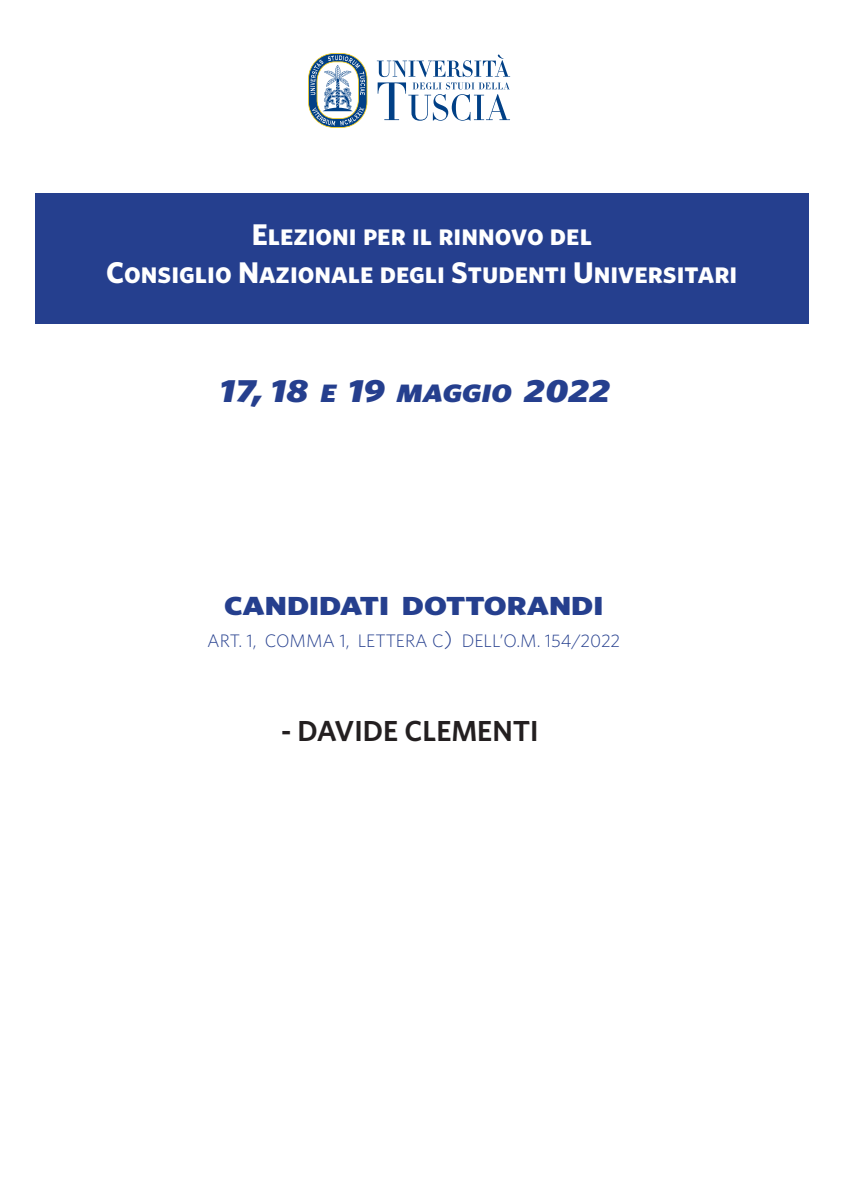
<style>
.page{position:relative;width:842px;height:1191px;background:#fff}
.page>*{position:absolute;margin:0;border:0;box-sizing:border-box;transform-origin:0 0}
.t1{font:italic 900 32.3px "Whitney";color:#253f8e;scale:1.2 1}
.t2{font:29.9px "Whitney Bold SC";color:#fff}
.t3{font:600 29px "Whitney";color:#231f20}
.t4{font:900 26.2px "Whitney";color:#253f8e;scale:1.2 1}
.t5{font:300 18.1px "Whitney";color:#253f8e}
.s1{font-size:25.2px}
.s2{font-size:22.2px}
</style>
<div class="page">
<svg style="left:308px;top:53px;width:203px;height:75px"></svg>
<div style="left:35px;top:193px;width:774px;height:130px;background:#253f8e"></div>
<p class="t2" style="left:252px;top:216px;width:342px">Elezioni per il rinnovo del</p>
<p class="t2" style="left:106px;top:254px;width:632px">Consiglio Nazionale degli Studenti Universitari</p>
<p class="t1" style="left:219px;top:371px;width:327px">17, 18 <span class="s1">E</span> 19 <span class="s1">MAGGIO</span> 2022</p>
<p class="t4" style="left:224px;top:590px;width:318px">CANDIDATI DOTTORANDI</p>
<p class="t5" style="left:207px;top:630px;width:414px">ART. 1, COMMA 1, LETTERA C<span class="s2">)</span> DELL’O.M. 154/2022</p>
<p class="t3" style="left:281px;top:713px;width:259px">- DAVIDE CLEMENTI</p>
</div>
